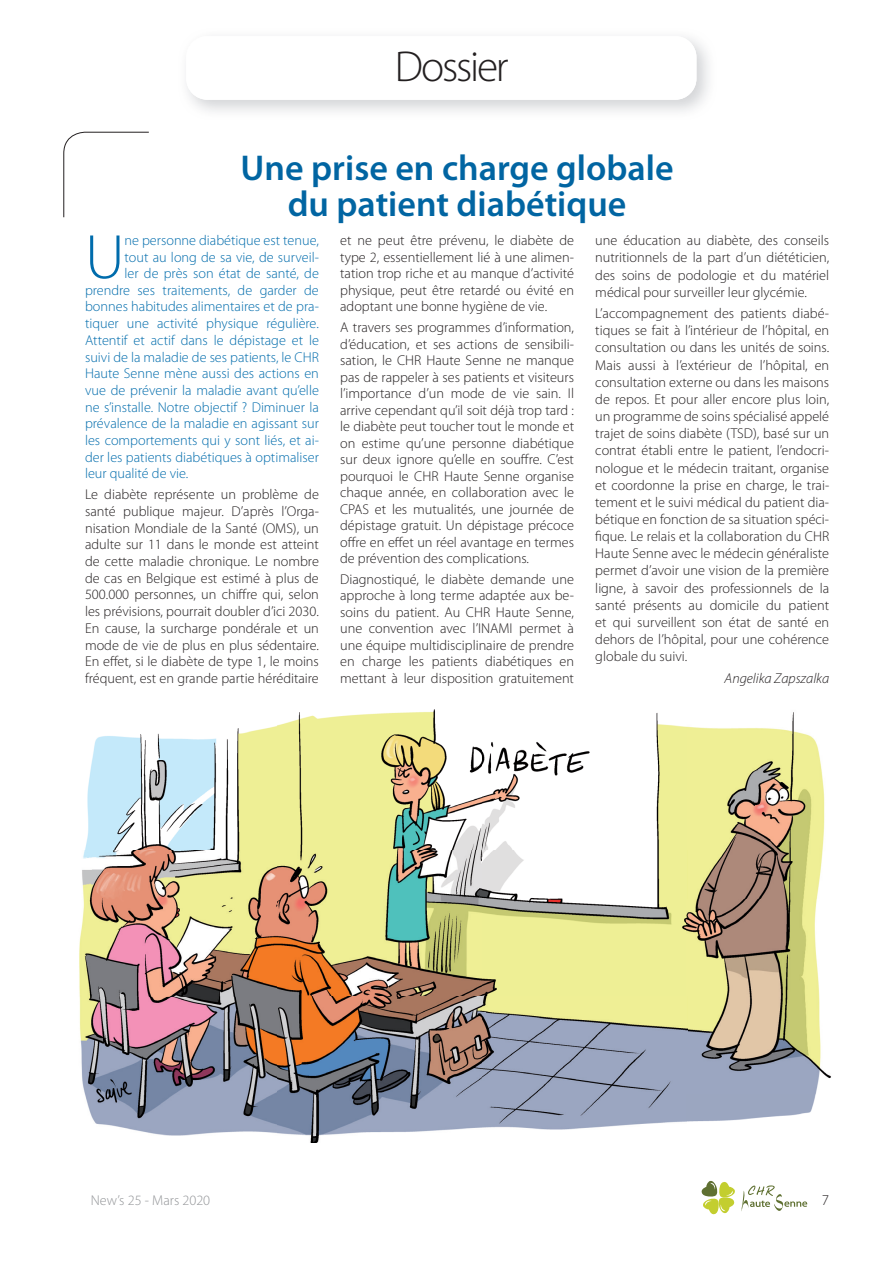
<style>
.page{position:relative;width:893px;height:1263px;background:#fff}
.page>*{position:absolute;margin:0;border:0;box-sizing:border-box;transform-origin:0 0}
.t1{font:300 63.15px "Myriad Pro";color:#006cac}
.t2{font:300 43.5px "Myriad Pro";letter-spacing:-.05em;color:#231f20}
.t3{font:600 36px/36px "Myriad Pro";color:#0165a2;text-align:center}
.t4{font:300 15px "Myriad Pro";color:#231f20}
.t5{font:300 14.25px/16.5px "Myriad Pro";color:#231f20;text-align:justify}
.t6{font:300 14.25px "Myriad Pro";color:#006cac}
.t7{font:italic 300 14.25px "Myriad Pro";color:#231f20}
.t8{font:300 14.25px "Myriad Pro";color:#939598}
</style>
<div class="page">
<svg style="left:702px;top:1181px;width:105px;height:33px"></svg>
<svg style="left:63px;top:131px;width:86px;height:87px"></svg>
<img style="left:79px;top:709px;width:752px;height:434px">
<img style="left:187px;top:37px;width:522px;height:75px">
<div style="left:186px;top:36px;width:510px;height:64px;background:#fff;border-radius:21px"></div>
<h2 class="t2" style="left:395px;top:43px;width:115px">Dossier</h2>
<h3 class="t3" style="left:241px;top:151px;width:434px">Une prise en charge globale du patient diabétique</h3>
<h1 class="t1" style="left:85px;top:222px;width:41px">U</h1>
<p class="t6" style="left:125px;top:232px;width:196px">ne personne diabétique est tenue,</p>
<p class="t6" style="left:125px;top:249px;width:196px">tout au long de sa vie, de surveil-</p>
<p class="t6" style="left:125px;top:265px;width:196px">ler de près son état de santé, de</p>
<p class="t6" style="left:85px;top:282px;width:235px">prendre ses traitements, de garder de</p>
<p class="t6" style="left:85px;top:299px;width:235px">bonnes habitudes alimentaires et de pra-</p>
<p class="t6" style="left:85px;top:316px;width:235px">tiquer une activité physique régulière.</p>
<p class="t6" style="left:85px;top:332px;width:235px">Attentif et actif dans le dépistage et le</p>
<p class="t6" style="left:85px;top:349px;width:235px">suivi de la maladie de ses patients, le CHR</p>
<p class="t6" style="left:85px;top:366px;width:235px">Haute Senne mène aussi des actions en</p>
<p class="t6" style="left:85px;top:382px;width:235px">vue de prévenir la maladie avant qu’elle</p>
<p class="t6" style="left:85px;top:399px;width:235px">ne s’installe. Notre objectif ? Diminuer la</p>
<p class="t6" style="left:85px;top:416px;width:235px">prévalence de la maladie en agissant sur</p>
<p class="t6" style="left:85px;top:432px;width:235px">les comportements qui y sont liés, et ai-</p>
<p class="t6" style="left:85px;top:449px;width:235px">der les patients diabétiques à optimaliser</p>
<p class="t6" style="left:85px;top:466px;width:105px">leur qualité de vie.</p>
<p class="t5" style="left:85px;top:486px;width:235px">Le diabète représente un problème de santé publique majeur. D’après l’Orga&shy;nisation Mondiale de la Santé (OMS), un adulte sur 11 dans le monde est atteint de cette maladie chronique. Le nombre de cas en Belgique est estimé à plus de 500.000 personnes, un chiffre qui, selon les prévisions, pourrait doubler d’ici 2030.<br>En cause, la surcharge pondérale et un mode de vie de plus en plus sédentaire.<br>En effet, si le diabète de type 1, le moins fréquent, est en grande partie héréditaire</p>
<p class="t5" style="left:340px;top:232px;width:235px">et ne peut être prévenu, le diabète de type 2, essentiellement lié à une alimen&shy;tation trop riche et au manque d’activité physique, peut être retardé ou évité en adoptant une bonne hygiène de vie.</p>
<p class="t5" style="left:340px;top:319px;width:235px">A travers ses programmes d’information, d’éducation, et ses actions de sensibili&shy;sation, le CHR Haute Senne ne manque pas de rappeler à ses patients et visiteurs l’importance d’un mode de vie sain. Il arrive cependant qu’il soit déjà trop tard : le diabète peut toucher tout le monde et on estime qu’une personne diabétique sur deux ignore qu’elle en souffre. C’est pourquoi le CHR Haute Senne organise chaque année, en collaboration avec le CPAS et les mutualités, une journée de dépistage gratuit. Un dépistage précoce offre en effet un réel avantage en termes de prévention des complications.</p>
<p class="t5" style="left:340px;top:571px;width:235px">Diagnostiqué, le diabète demande une approche à long terme adaptée aux be&shy;soins du patient. Au CHR Haute Senne, une convention avec l’INAMI permet à une équipe multidisciplinaire de prendre en charge les patients diabétiques en mettant à leur disposition gratuitement</p>
<p class="t5" style="left:595px;top:232px;width:235px;line-height:17.1px">une éducation au diabète, des conseils nutritionnels de la part d’un diététicien, des soins de podologie et du matériel médical pour surveiller leur glycémie.</p>
<p class="t5" style="left:595px;top:305px;width:235px;line-height:17.1px">L’accompagnement des patients diabé&shy;tiques se fait à l’intérieur de l’hôpital, en consultation ou dans les unités de soins.<br>Mais aussi à l’extérieur de l’hôpital, en consultation externe ou dans les maisons de repos. Et pour aller encore plus loin, un programme de soins spécialisé appelé trajet de soins diabète (TSD), basé sur un contrat établi entre le patient, l’endocri&shy;nologue et le médecin traitant, organise et coordonne la prise en charge, le trai&shy;tement et le suivi médical du patient dia&shy;bétique en fonction de sa situation spéci&shy;fique. Le relais et la collaboration du CHR Haute Senne avec le médecin généraliste permet d’avoir une vision de la première ligne, à savoir des professionnels de la santé présents au domicile du patient et qui surveillent son état de santé en dehors de l’hôpital, pour une cohérence globale du suivi.</p>
<p class="t7" style="left:725px;top:670px;width:106px">Angelika Zapszalka</p>
<p class="t8" style="left:91px;top:1192px;width:121px">New’s 25 - Mars 2020</p>
<p class="t4" style="left:822px;top:1192px;width:9px">7</p>
</div>
